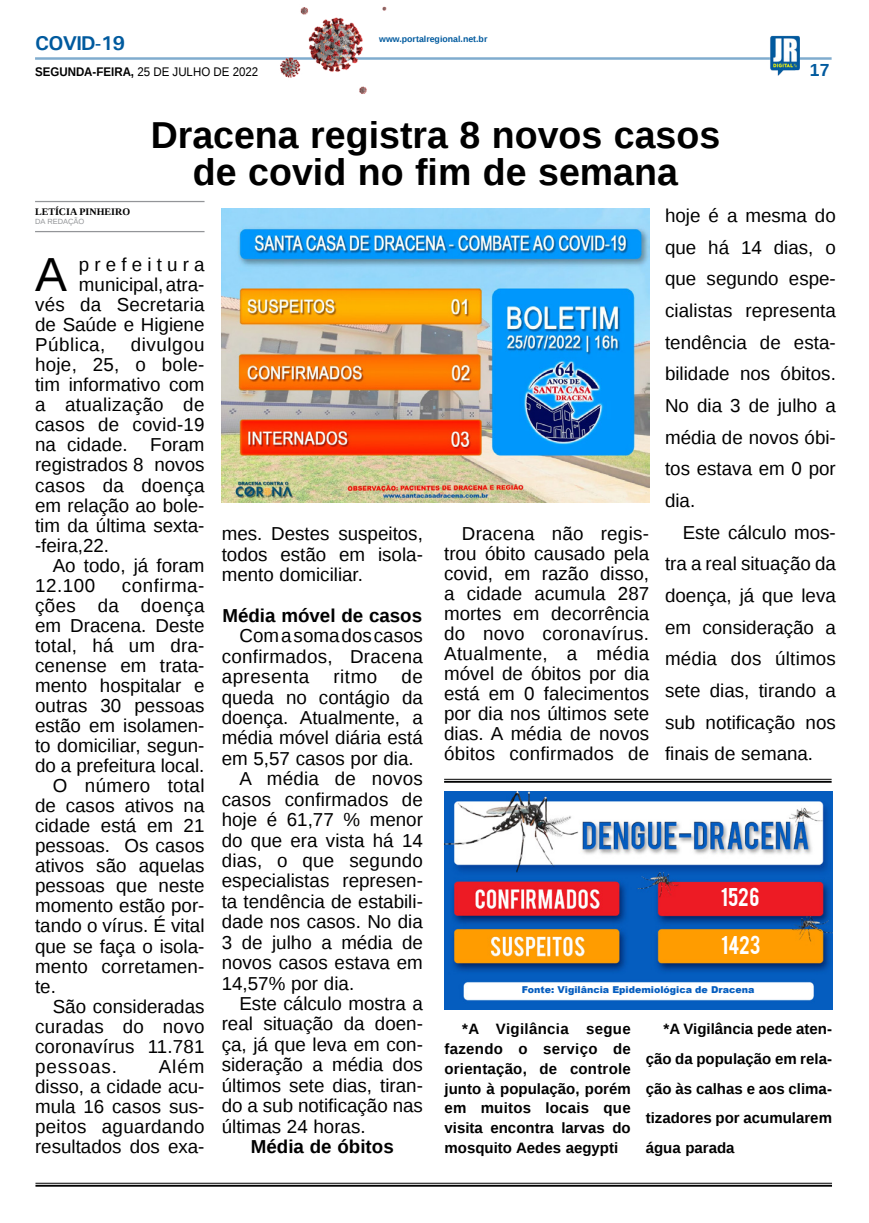
<style>
.page{position:relative;width:869px;height:1223px;background:#fff}
.page>*{position:absolute;margin:0;border:0;box-sizing:border-box;transform-origin:0 0}
.MATÉRIA{font:47.88px "Liberation Sans";color:#000}
.TÍTULO{font:700 37.5px/37.5px "Liberation Sans";color:#000;text-align:center}
.t1{font:20.12px "Bebas";letter-spacing:.005em;color:#fff}
.TITULO_PG{font:700 20px "Univers";letter-spacing:-.04em;color:#005a9e}
.MATÉRIA-2{font:18.75px/20px "Liberation Sans";color:#000;text-align:justify}
.MATÉRIA-3{font:700 18.75px "Liberation Sans";color:#000}
.MATÉRIA-4{font:18.75px "Liberation Sans";letter-spacing:.275em;color:#000}
.MATÉRIA-5{font:18.75px "Liberation Sans";letter-spacing:.03em;color:#000}
.TÍTULO-2{font:700 17.5px "Liberation Sans";color:#005a9e}
.MATÉRIA-6{font:700 15px/19.8px "Liberation Sans";color:#000;text-align:justify}
.DATA_PG{font:12.5px "Liberation Sans";color:#000;scale:.92 1}
.CRÉDITO_NOME{font:700 10px "Liberation Serif";color:#000}
.t2{font:900 9.5px "Arial";color:#055dbf}
.DATA_PG-2{font:700 8.75px "Liberation Sans";color:#005a9e}
.CRÉDITO_MATÉRIA{font:7.5px "Liberation Sans";color:#939598}
.s1{font-weight:700}
</style>
<div class="page">
<hr style="left:35px;top:57px;width:796px;height:3px;background:#005a9e">
<img style="left:769px;top:36px;width:30px;height:40px">
<img style="left:266px;top:6px;width:141px;height:88px">
<hr style="left:444px;top:779px;width:387px;height:1px;background:#000101">
<hr style="left:444px;top:781px;width:387px;height:1px;background:#000101">
<img style="left:444px;top:791px;width:387px;height:218px">
<hr style="left:35px;top:1182px;width:796px;height:1px;background:#000">
<hr style="left:35px;top:1184px;width:796px;height:2px;background:#000">
<img style="left:222px;top:208px;width:427px;height:294px">
<hr style="left:35px;top:201px;width:169px;height:1px;background:#939598">
<hr style="left:35px;top:231px;width:169px;height:1px;background:#939598">
<p class="TITULO_PG" style="left:35px;top:31px;width:91px">COVID-19</p>
<p class="DATA_PG" style="left:35px;top:65px;width:244px"><span class="s1">SEGUNDA-FEIRA,</span> 25 DE JULHO DE 2022</p>
<p class="DATA_PG-2" style="left:379px;top:33px;width:110px">www.portalregional.net.br</p>
<p class="TÍTULO" style="left:151px;top:115px;width:571px">Dracena registra 8 novos casos de covid no fim de semana</p>
<p class="TÍTULO-2" style="left:809px;top:58px;width:21px">17</p>
<p class="CRÉDITO_NOME" style="left:35px;top:205px;width:96px">LETÍCIA PINHEIRO</p>
<p class="CRÉDITO_MATÉRIA" style="left:35px;top:217px;width:51px">DA REDAÇÃO</p>
<p class="MATÉRIA" style="left:35px;top:247px;width:33px">A</p>
<p class="MATÉRIA-4" style="left:79px;top:254px;width:127px">prefeitura</p>
<p class="MATÉRIA-2" style="left:79px;top:275px;width:127px">municipal, atra-</p>
<p class="MATÉRIA-2" style="left:35px;top:295px;width:171px">vés da Secretaria</p>
<p class="MATÉRIA-2" style="left:35px;top:315px;width:171px">de Saúde e Higiene</p>
<p class="MATÉRIA-5" style="left:35px;top:334px;width:72px">Pública,</p>
<p class="MATÉRIA-2" style="left:35px;top:335px;width:171px;text-indent:96px">divulgou hoje, 25, o bole&shy;tim informativo com a atualização de casos de covid-19 na cidade. Foram registrados 8 novos casos da doença em relação ao bole&shy;tim da última sexta--feira,22.</p>
<p class="MATÉRIA-2" style="left:35px;top:556px;width:171px;text-indent:18px">Ao todo, já foram<br>12.100</p>
<p class="MATÉRIA-2" style="left:35px;top:576px;width:171px;text-indent:87px">confirma&shy;ções da doença em Dracena. Deste total, há um dra&shy;cenense em trata&shy;mento hospitalar e outras 30 pessoas estão em isolamen&shy;to domiciliar, segun&shy;do a prefeitura local.</p>
<p class="MATÉRIA-2" style="left:35px;top:776px;width:171px;text-indent:18px">O número total de casos ativos na cidade está em 21 pessoas. Os casos ativos são aquelas pessoas que neste momento estão por&shy;tando o vírus. É vital que se faça o isola&shy;mento corretamen&shy;te.</p>
<p class="MATÉRIA-2" style="left:35px;top:996px;width:171px;text-indent:18px">São consideradas curadas do novo coronavírus 11.781 pessoas.</p>
<p class="MATÉRIA-2" style="left:35px;top:1057px;width:171px;text-indent:124px">Além disso, a cidade acu&shy;mula 16 casos sus&shy;peitos aguardando resultados dos exa-</p>
<p class="MATÉRIA-2" style="left:222px;top:524px;width:202px;line-height:20.4px">mes. Destes suspeitos, todos estão em isola&shy;mento domiciliar.</p>
<p class="MATÉRIA-3" style="left:222px;top:602px;width:201px">Média móvel de casos</p>
<p class="MATÉRIA-2" style="left:222px;top:626px;width:203px;line-height:20.4px;text-indent:18px">Com a soma dos casos confirmados, Dracena apresenta</p>
<p class="MATÉRIA-2" style="left:222px;top:667px;width:203px;line-height:20.4px;text-indent:180px">de queda no contágio da doença. Atualmente, a média móvel diária está em 5,57 casos por dia.</p>
<p class="MATÉRIA-2" style="left:222px;top:769px;width:203px;line-height:20.4px;text-indent:18px">A média de novos casos confirmados de hoje é 61,77 % menor do que era vista há 14 dias, o que segundo especialistas represen&shy;ta tendência de estabili&shy;dade nos casos. No dia 3 de julho a média de novos casos estava em 14,57% por dia.</p>
<p class="MATÉRIA-2" style="left:222px;top:994px;width:203px;line-height:20.4px;text-indent:18px">Este cálculo mostra a real situação da doen&shy;ça, já que leva em con&shy;sideração a média dos últimos sete dias, tiran&shy;do a sub notificação nas últimas 24 horas.</p>
<p class="MATÉRIA-3" style="left:251px;top:1133px;width:144px">Média de óbitos</p>
<p class="MATÉRIA-2" style="left:333px;top:667px;width:45px">ritmo</p>
<p class="MATÉRIA-2" style="left:444px;top:524px;width:206px;text-indent:18px">Dracena não regis&shy;trou óbito causado pela covid, em razão disso, a cidade acumula 287 mortes em decorrência do novo coronavírus.<br>Atualmente, a média móvel de óbitos por dia está em 0 falecimentos por dia nos últimos sete dias. A média de novos óbitos confirmados de</p>
<p class="MATÉRIA-2" style="left:664px;top:200px;width:172px;line-height:31.6px">hoje é a mesma do que há 14 dias, o que segundo espe&shy;cialistas representa tendência de esta&shy;bilidade nos óbitos.<br>No dia 3 de julho a média de novos óbi&shy;tos estava em 0 por dia.</p>
<p class="MATÉRIA-2" style="left:664px;top:517px;width:172px;line-height:31.6px;text-indent:18px">Este cálculo mos&shy;tra a real situação da doença, já que leva em consideração a média dos últimos sete dias, tirando a sub notificação nos finais de semana.</p>
<p class="t1" style="left:720px;top:882px;width:40px">1526</p>
<p class="t1" style="left:721px;top:930px;width:41px">1423</p>
<p class="t2" style="left:521px;top:983px;width:234px">Fonte: Vigilância Epidemiológica de Dracena</p>
<p class="MATÉRIA-6" style="left:444px;top:1019px;width:188px;text-indent:18px">*A Vigilância segue fazendo o serviço de orientação, de controle junto à população, porém em muitos locais que visita encontra larvas do mosquito Aedes aegypti</p>
<p class="MATÉRIA-6" style="left:645px;top:1014px;width:188px;line-height:29.6px;text-indent:18px">*A Vigilância pede aten&shy;ção da população em rela&shy;ção às calhas e aos clima&shy;tizadores por acumularem água parada</p>
</div>
